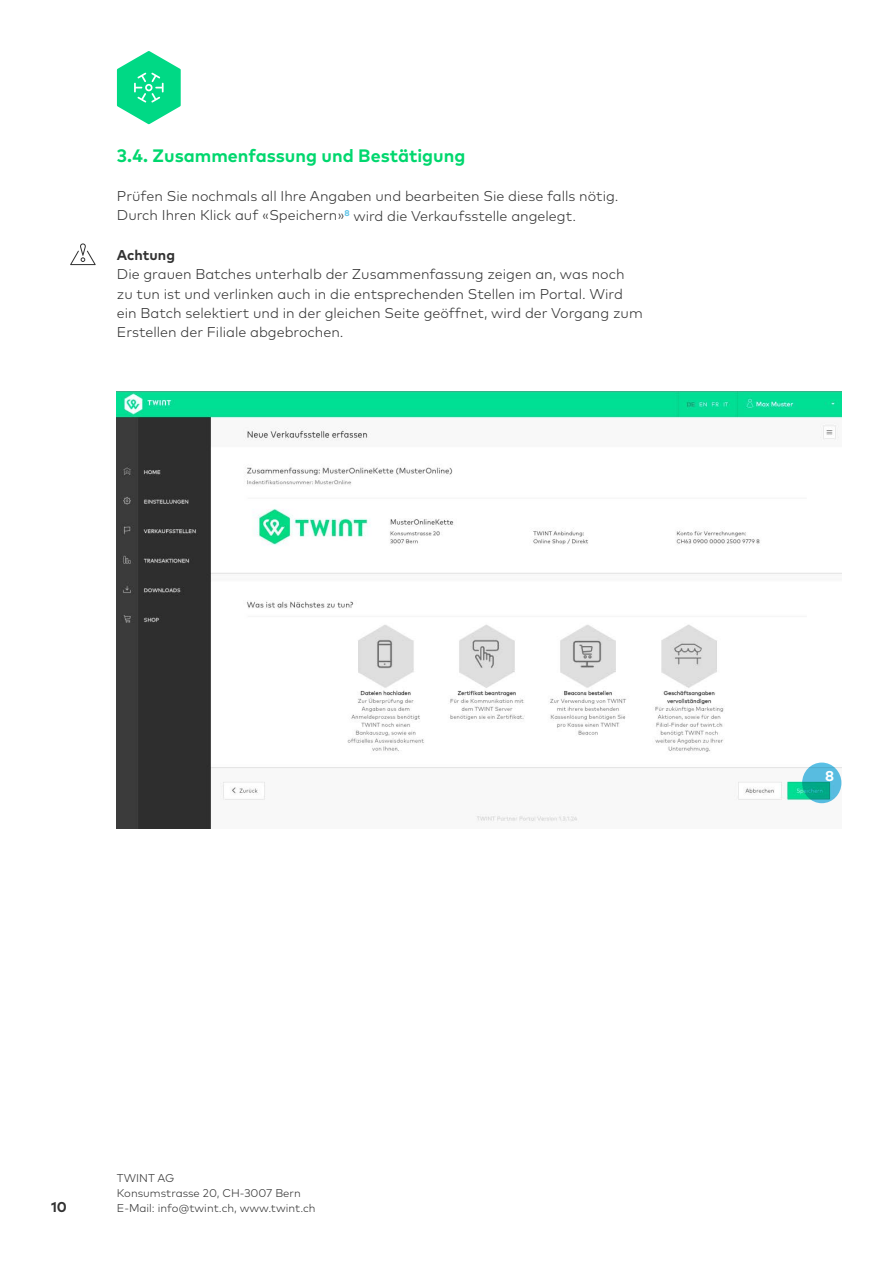
<style>
.page{position:relative;width:893px;height:1263px;background:#fff}
.page>*{position:absolute;margin:0;border:0;box-sizing:border-box;transform-origin:0 0}
.t1{font:700 18px "Mark Pro";color:#00d76e}
.t2{font:300 14.25px/19.5px "Mark Pro";color:#313131}
.t3{font:700 14.25px "Mark Pro";color:#313131}
.t4{font:700 14.25px "Mark Pro";color:#fff}
.t5{font:300 11.25px/15px "Mark Pro";color:#313131}
</style>
<div class="page">
<svg style="left:117px;top:51px;width:64px;height:73px"></svg>
<svg style="left:70px;top:243px;width:26px;height:22px"></svg>
<img style="left:117px;top:391px;width:725px;height:438px">
<svg style="left:804px;top:765px;width:35px;height:36px"></svg>
<div style="left:802px;top:762px;width:39px;height:41px;border:4px solid #5bc2e7;border-radius:50%"></div>
<p class="t1" style="left:117px;top:142px;width:350px">3.4. Zusammenfassung und Bestätigung</p>
<p class="t2" style="left:117px;top:185px;width:503px">Prüfen Sie nochmals all Ihre Angaben und bearbeiten Sie diese falls nötig.<br>Durch Ihren Klick auf «Speichern»<sup>8</sup> wird die Verkaufsstelle angelegt.</p>
<p class="t3" style="left:117px;top:244px;width:60px">Achtung</p>
<p class="t2" style="left:117px;top:263px;width:527px">Die grauen Batches unterhalb der Zusammenfassung zeigen an, was noch zu tun ist und verlinken auch in die entsprechenden Stellen im Portal. Wird ein Batch selektiert und in der gleichen Seite geöffnet, wird der Vorgang zum Erstellen der Filiale abgebrochen.</p>
<p class="t5" style="left:117px;top:1169px;width:186px">TWINT AG<br>Konsumstrasse 20, CH-3007 Bern</p>
<p class="t3" style="left:51px;top:1196px;width:17px">10</p>
<p class="t5" style="left:117px;top:1199px;width:200px">E-Mail: info@twint.ch, www.twint.ch</p>
<p class="t4" style="left:825px;top:766px;width:11px">8</p>
</div>
